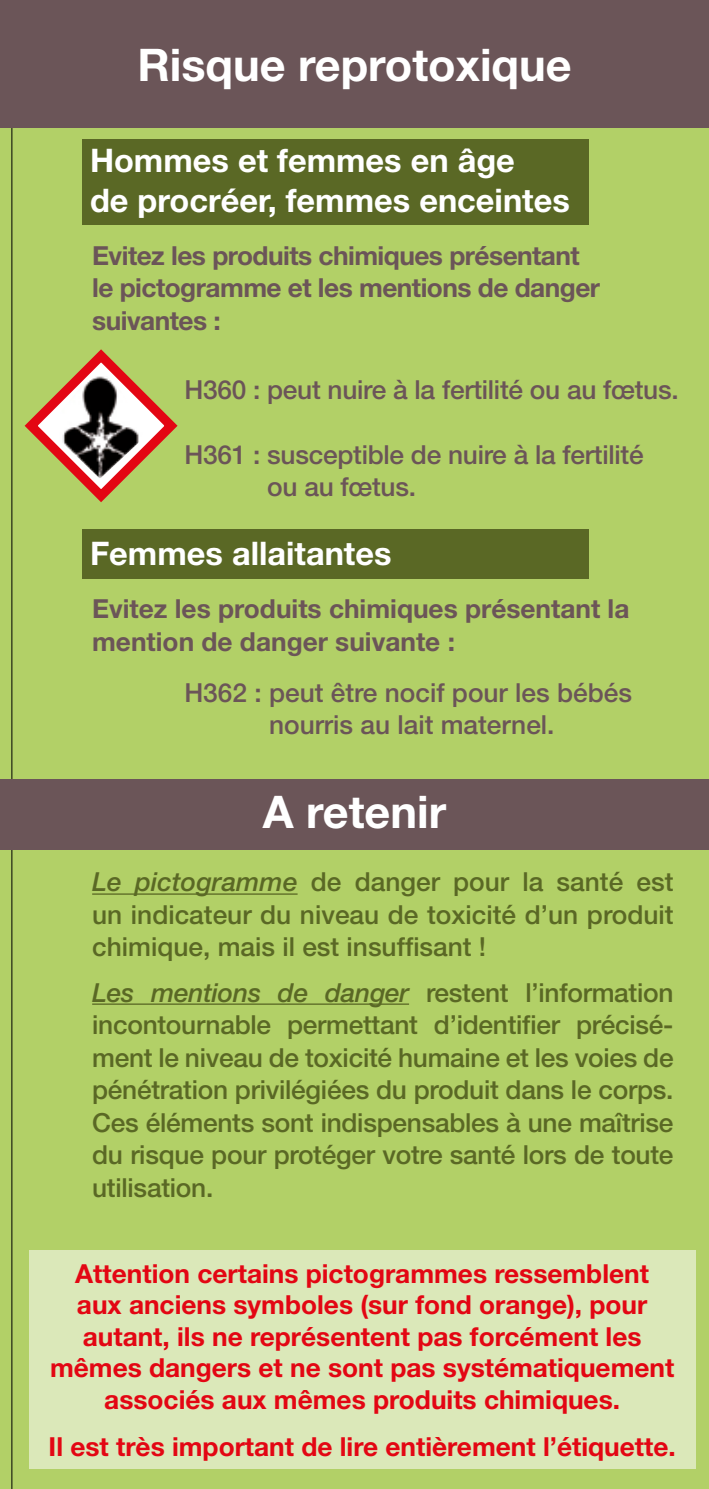
<style>
.page{position:relative;width:709px;height:1489px;background:#fff}
.page>*{position:absolute;margin:0;border:0;box-sizing:border-box;transform-origin:0 0}
.t1{font:700 45px "Helvetica Neue";color:#fff}
.t2{font:700 32.5px/40px "Helvetica Neue";color:#fff}
.t3{font:500 26.25px/32.5px "Helvetica Neue LT";letter-spacing:-.01em;color:#5a6825;text-align:justify}
.t4{font:700 26.25px/31.5px "Helvetica Neue";color:#e30613;text-align:center}
.t5{font:500 26.25px/32.5px "Helvetica Neue LT";letter-spacing:-.01em;color:#6b5558}
.t6{font:700 26.25px/32.5px "Helvetica Neue";letter-spacing:-.02em;color:#6b5558}
.t7{font:700 26.25px/32.5px "Helvetica Neue";color:#6b5558}
.s1{font-style:italic}
</style>
<div class="page">
<div style="left:0;top:0;width:709px;height:1488px;background:#b2d067"></div>
<hr style="left:92px;top:893px;width:205px;height:1px;background:#5a6825">
<hr style="left:92px;top:1003px;width:317px;height:1px;background:#5a6825">
<svg style="left:24px;top:349px;width:154px;height:154px"></svg>
<img style="left:60px;top:375px;width:83px;height:104px">
<div style="left:29px;top:1249px;width:666px;height:219px;background:#dbe8b9"></div>
<hr style="left:11px;top:0;width:1px;height:1488px;background:#000">
<div style="left:0;top:0;width:709px;height:128px;background:#6b5558"></div>
<div style="left:81px;top:140px;width:507px;height:85px;background:#5a6825"></div>
<div style="left:81px;top:529px;width:507px;height:49px;background:#5a6825"></div>
<div style="left:0;top:779px;width:709px;height:70px;background:#6b5558"></div>
<h1 class="t1" style="left:137px;top:38px;width:436px">Risque reprotoxique</h1>
<p class="t2" style="left:90px;top:140px;width:481px">Hommes et femmes en âge<br>de procréer, femmes enceintes</p>
<p class="t6" style="left:92px;top:238px;width:509px">Evitez les produits chimiques présentant le pictogramme et les mentions de danger suivantes :</p>
<p class="t5" style="left:184px;top:373px;width:496px">H360 : peut nuire à la fertilité ou au fœtus.</p>
<p class="t5" style="left:267px;top:438px;width:378px;text-indent:-83px">H361 : susceptible de nuire à la fertilité ou au fœtus.</p>
<p class="t2" style="left:90px;top:532px;width:303px">Femmes allaitantes</p>
<p class="t7" style="left:92px;top:592px;width:539px">Evitez les produits chimiques présentant la mention de danger suivante :</p>
<p class="t5" style="left:184px;top:676px;width:449px;text-align:center">H362 : peut être nocif pour les bébés nourris au lait maternel.</p>
<h1 class="t1" style="left:263px;top:783px;width:185px">A retenir</h1>
<p class="t3" style="left:92px;top:865px;width:583px"><span class="s1">Le pictogramme</span> de danger pour la santé est un indicateur du niveau de toxicité d’un produit chimique, mais il est insuffisant !</p>
<p class="t3" style="left:92px;top:975px;width:583px"><span class="s1">Les mentions de danger</span> restent l’information incontournable permettant d’identifier précisé&shy;ment le niveau de toxicité humaine et les voies de pénétration privilégiées du produit dans le corps.<br>Ces éléments sont indispensables à une maîtrise du risque pour protéger votre santé lors de toute utilisation.</p>
<p class="t4" style="left:50px;top:1256px;width:626px">Attention certains pictogrammes ressemblent aux anciens symboles (sur fond orange), pour autant, ils ne représentent pas forcément les mêmes dangers et ne sont pas systématiquement associés aux mêmes produits chimiques.</p>
<p class="t4" style="left:49px;top:1430px;width:628px">Il est très important de lire entièrement l’étiquette.</p>
</div>
